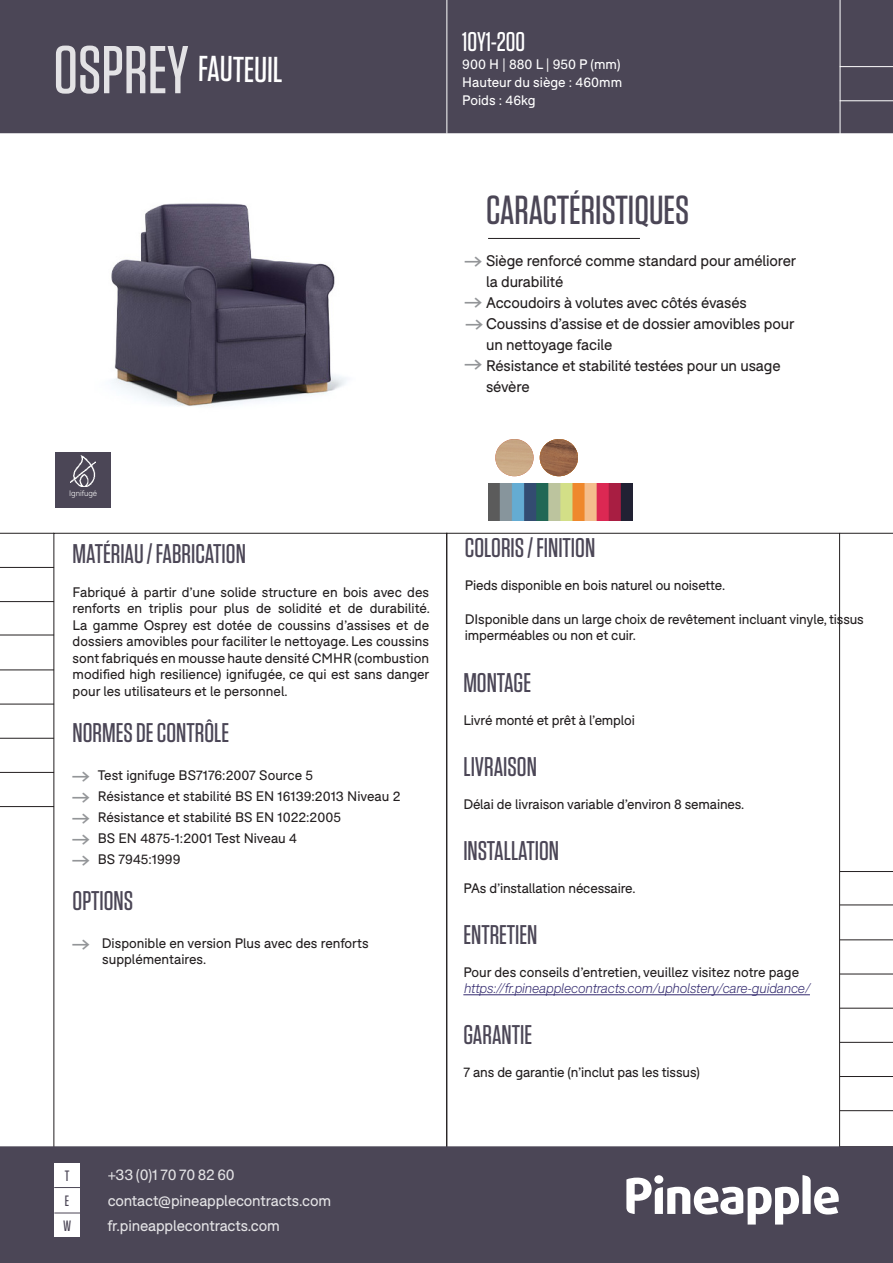
<style>
.page{position:relative;width:893px;height:1263px;background:#fff}
.page>*{position:absolute;margin:0;border:0;box-sizing:border-box;transform-origin:0 0}
.t1{font:500 67.5px "Tungsten";color:#fff}
.t2{font:500 40.5px "Tungsten";color:#4b4656}
.t3{font:500 36px "Tungsten";letter-spacing:-.01em;color:#fff}
.t4{font:500 27px "Tungsten";color:#4b4656}
.t5{font:500 27px "Tungsten";color:#fff}
.t6{font:15px/21px "F37 Bolton";letter-spacing:-.01em;color:#231f20}
.t7{font:15px "F37 Bolton";letter-spacing:-.01em;color:#fff}
.t8{font:500 15px "Tungsten";color:#4b4656}
.t9{font:15px "Pinearrow";color:#939598}
.t10{font:13.5px/16.5px "F37 Bolton";letter-spacing:-.01em;color:#231f20}
.t11{font:italic 300 13.5px/16.5px "F37 Bolton";letter-spacing:-.02em;color:#342b6f}
.t12{font:13.5px "F37 Bolton";color:#fff}
.t13{font:300 7.8px "F37 Bolton";color:#fff}
.s1{font-family:"Pinearrow";color:#939598}
.s2{font-family:"Pinearrow";font-size:15px;color:#939598}
.s3{font-weight:400;font-style:normal;color:#231f20}
</style>
<div class="page">
<div style="left:1px;top:1px;width:891px;height:131px;background:#4b4656"></div>
<div style="left:0;top:0;width:893px;height:133px;border:2px solid #4b4656"></div>
<div style="left:0;top:1146px;width:893px;height:117px;background:#4b4656"></div>
<hr style="left:840px;top:871px;width:53px;height:1px;background:#231f20">
<hr style="left:840px;top:1008px;width:53px;height:1px;background:#231f20">
<hr style="left:840px;top:939px;width:53px;height:1px;background:#231f20">
<hr style="left:840px;top:1076px;width:53px;height:1px;background:#231f20">
<hr style="left:840px;top:1042px;width:53px;height:1px;background:#231f20">
<hr style="left:840px;top:974px;width:53px;height:1px;background:#231f20">
<hr style="left:840px;top:1110px;width:53px;height:1px;background:#231f20">
<hr style="left:463px;top:994px;width:347px;height:1px;background:#342b6f">
<hr style="left:840px;top:904px;width:53px;height:1px;background:#231f20">
<svg style="left:626px;top:1175px;width:213px;height:49px"></svg>
<div style="left:654px;top:1175px;width:9px;height:9px;background:#fff;border-radius:50%"></div>
<div style="left:54px;top:1162px;width:26px;height:25px;background:#fff"></div>
<div style="left:54px;top:1187px;width:26px;height:25px;background:#fff"></div>
<svg style="left:54px;top:1187px;width:26px;height:1px"></svg>
<hr style="left:840px;top:533px;width:53px;height:1px;background:#231f20">
<hr style="left:840px;top:0;width:1px;height:135px;background:#fff">
<hr style="left:840px;top:66px;width:53px;height:1px;background:#fff">
<hr style="left:840px;top:100px;width:53px;height:1px;background:#fff">
<hr style="left:446px;top:0;width:1px;height:134px;background:#fff">
<hr style="left:0;top:601px;width:54px;height:1px;background:#231f20">
<hr style="left:0;top:738px;width:54px;height:1px;background:#231f20">
<hr style="left:0;top:669px;width:54px;height:1px;background:#231f20">
<hr style="left:0;top:533px;width:54px;height:1px;background:#231f20">
<hr style="left:0;top:806px;width:54px;height:1px;background:#231f20">
<hr style="left:0;top:772px;width:54px;height:1px;background:#231f20">
<hr style="left:0;top:704px;width:54px;height:1px;background:#231f20">
<hr style="left:0;top:567px;width:54px;height:1px;background:#231f20">
<hr style="left:0;top:635px;width:54px;height:1px;background:#231f20">
<div style="left:54px;top:1212px;width:26px;height:25px;background:#fff"></div>
<svg style="left:54px;top:1212px;width:26px;height:1px"></svg>
<div style="left:55px;top:452px;width:56px;height:55px;background:#4b4656"></div>
<img style="left:71px;top:456px;width:24px;height:31px">
<img style="left:488px;top:484px;width:145px;height:37px">
<img style="left:495px;top:439px;width:39px;height:37px">
<img style="left:540px;top:439px;width:38px;height:37px">
<img style="left:111px;top:203px;width:236px;height:204px">
<hr style="left:488px;top:238px;width:152px;height:1px;background:#231f20">
<h1 class="t1" style="left:53px;top:35px;width:137px">OSPREY</h1>
<p class="t3" style="left:198px;top:50px;width:86px">FAUTEUIL</p>
<p class="t5" style="left:462px;top:27px;width:64px">1OY1-200</p>
<p class="t12" style="left:462px;top:56px;width:160px">900 H | 880 L | 950 P (mm)</p>
<p class="t12" style="left:462px;top:74px;width:161px">Hauteur du siège : 460mm</p>
<p class="t12" style="left:462px;top:92px;width:75px">Poids : 46kg</p>
<p class="t2" style="left:486px;top:189px;width:205px">CARACTÉRISTIQUES</p>
<p class="t6" style="left:486px;top:250px;width:312px;text-indent:-21px"><span class="s1">A</span>Siège renforcé comme standard pour améliorer la durabilité</p>
<p class="t6" style="left:486px;top:292px;width:262px">Accoudoirs à volutes avec côtés évasés</p>
<p class="t6" style="left:486px;top:313px;width:310px;text-indent:-20px"><span class="s1">A</span>Coussins d’assise et de dossier amovibles pour un nettoyage facile</p>
<p class="t6" style="left:486px;top:355px;width:296px">Résistance et stabilité testées pour un usage sévère</p>
<p class="t9" style="left:465px;top:296px;width:23px">A</p>
<p class="t9" style="left:465px;top:357px;width:23px">A</p>
<p class="t13" style="left:69px;top:489px;width:30px">Ignifugé</p>
<p class="t4" style="left:73px;top:540px;width:175px">MATÉRIAU / FABRICATION</p>
<p class="t10" style="left:73px;top:583px;width:359px;text-align:justify">Fabriqué à partir d’une solide structure en bois avec des renforts en triplis pour plus de solidité et de durabilité.<br>La gamme Osprey est dotée de coussins d’assises et de dossiers amovibles pour faciliter le nettoyage. Les coussins sont fabriqués en mousse haute densité CMHR (combustion modified high resilience) ignifugée, ce qui est sans danger pour les utilisateurs et le personnel.</p>
<p class="t4" style="left:73px;top:718px;width:158px">NORMES DE CONTRÔLE</p>
<p class="t10" style="left:73px;top:766px;width:242px"><span class="s2">A</span> Test ignifuge BS7176:2007 Source 5</p>
<p class="t10" style="left:73px;top:787px;width:329px"><span class="s2">A</span> Résistance et stabilité BS EN 16139:2013 Niveau 2</p>
<p class="t10" style="left:73px;top:808px;width:270px"><span class="s2">A</span> Résistance et stabilité BS EN 1022:2005</p>
<p class="t10" style="left:73px;top:829px;width:226px"><span class="s2">A</span> BS EN 4875-1:2001 Test Niveau 4</p>
<p class="t10" style="left:73px;top:850px;width:109px"><span class="s2">A</span> BS 7945:1999</p>
<p class="t4" style="left:73px;top:886px;width:62px">OPTIONS</p>
<p class="t10" style="left:102px;top:934px;width:268px;text-indent:-30px"><span class="s2">A</span> Disponible en version Plus avec des renforts supplémentaires.</p>
<p class="t4" style="left:465px;top:534px;width:132px">COLORIS / FINITION</p>
<p class="t10" style="left:465px;top:577px;width:262px">Pieds disponible en bois naturel ou noisette.</p>
<p class="t10" style="left:465px;top:610px;width:400px">DIsponible dans un large choix de revêtement incluant vinyle, tissus imperméables ou non et cuir.</p>
<p class="t4" style="left:463px;top:668px;width:69px">MONTAGE</p>
<p class="t10" style="left:463px;top:712px;width:173px">Livré monté et prêt à l’emploi</p>
<p class="t4" style="left:463px;top:752px;width:75px">LIVRAISON</p>
<p class="t10" style="left:463px;top:796px;width:283px">Délai de livraison variable d’environ 8 semaines.</p>
<p class="t4" style="left:463px;top:836px;width:97px">INSTALLATION</p>
<p class="t10" style="left:463px;top:880px;width:174px">PAs d’installation nécessaire.</p>
<p class="t4" style="left:463px;top:920px;width:76px">ENTRETIEN</p>
<p class="t11" style="left:463px;top:964px;width:348px"><span class="s3">Pour des conseils d’entretien, veuillez visitez notre page </span>https://fr.pineapplecontracts.com/upholstery/care-guidance/</p>
<p class="t4" style="left:463px;top:1021px;width:70px">GARANTIE</p>
<p class="t10" style="left:463px;top:1064px;width:238px">7 ans de garantie (n’inclut pas les tissus)</p>
<p class="t8" style="left:65px;top:1168px;width:6px">T</p>
<p class="t7" style="left:107px;top:1166px;width:129px">+33 (0)1 70 70 82 60</p>
<p class="t8" style="left:65px;top:1193px;width:6px">E</p>
<p class="t7" style="left:107px;top:1191px;width:225px">contact@pineapplecontracts.com</p>
<p class="t8" style="left:63px;top:1218px;width:10px">W</p>
<p class="t7" style="left:107px;top:1217px;width:174px">fr.pineapplecontracts.com</p>
</div>
